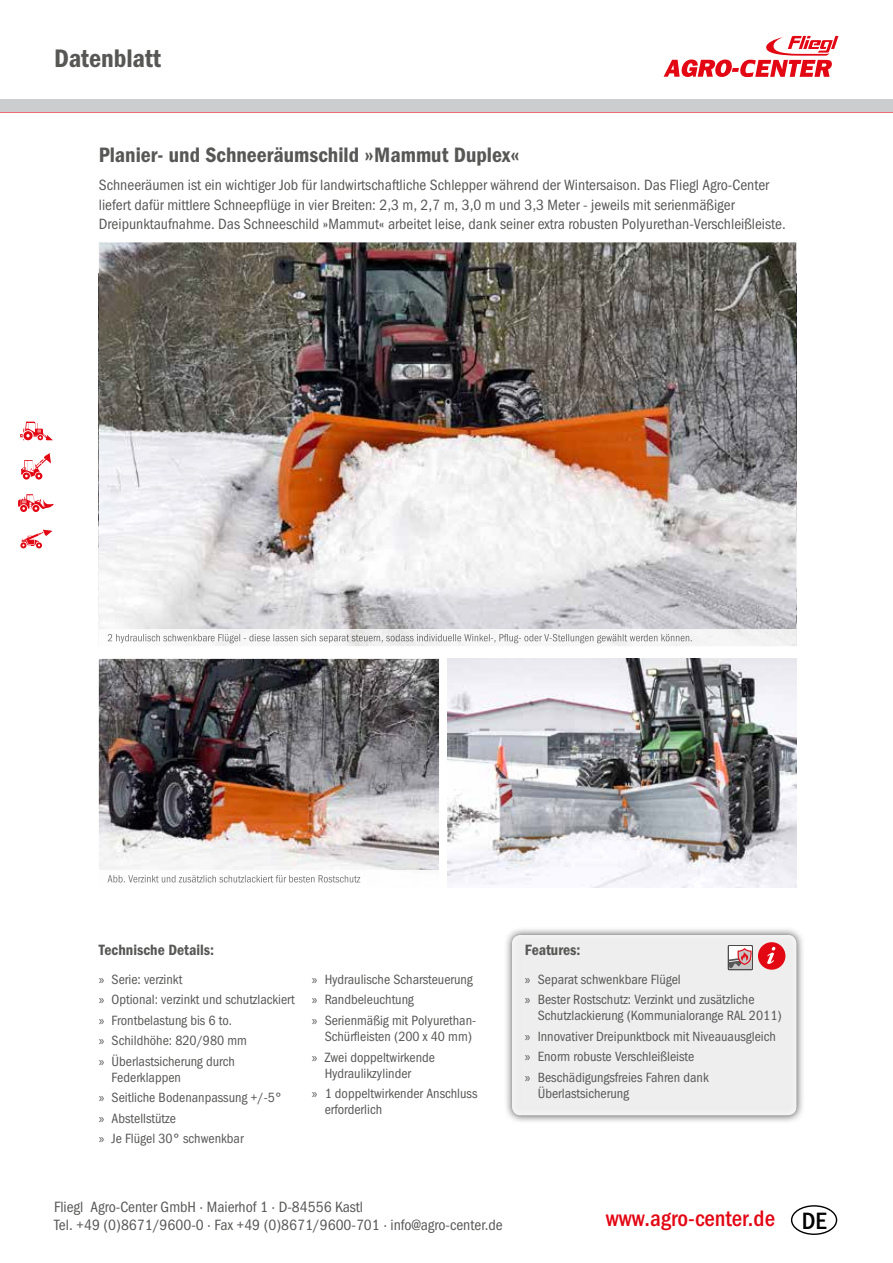
<style>
.page{position:relative;width:893px;height:1263px;background:#fff}
.page>*{position:absolute;margin:0;border:0;box-sizing:border-box;transform-origin:0 0}
.t1{font:25.5px "Franklin Gothic Demi Cond ITC";color:#575756}
.t2{font:23.85px "Franklin Gothic Medi Cond ITC";color:#000}
.t3{font:22.5px "Franklin Gothic Medi Cond ITC";color:#e30613}
.t4{font:21px "Franklin Gothic Demi Cond ITC";color:#575756}
.t5{font:15px/19.5px "Franklin Gothic Book Cond ITC";color:#575756}
.t6{font:15px "Franklin Gothic Demi Cond ITC";color:#575756}
.t7{font:13.5px/20.4px "Franklin Gothic Book Cond ITC";color:#575756}
.s1{font-family:"Myriad Pro"}
</style>
<div class="page">
<div style="left:791px;top:1205px;width:46px;height:30px;border:1px solid #000;border-radius:50%"></div>
<hr style="left:0;top:111px;width:893px;height:2px;background:#e30613">
<div style="left:0;top:99px;width:893px;height:12px;background:#cccdcf"></div>
<svg style="left:664px;top:36px;width:174px;height:41px"></svg>
<img style="left:99px;top:659px;width:340px;height:211px">
<img style="left:448px;top:659px;width:348px;height:228px">
<img style="left:506px;top:929px;width:297px;height:193px">
<div style="left:512px;top:935px;width:284px;height:180px;background:#eee"></div>
<img style="left:107px;top:877px;width:254px;height:6px">
<img style="left:108px;top:875px;width:252px;height:7px">
<img style="left:99px;top:242px;width:697px;height:387px">
<div style="left:758px;top:942px;width:27px;height:28px;background:#e30613;border-radius:50%"></div>
<svg style="left:767px;top:947px;width:8px;height:17px"></svg>
<svg style="left:20px;top:422px;width:33px;height:18px"></svg>
<svg style="left:21px;top:453px;width:30px;height:27px"></svg>
<svg style="left:20px;top:529px;width:32px;height:19px"></svg>
<svg style="left:18px;top:494px;width:36px;height:18px"></svg>
<svg style="left:730px;top:947px;width:21px;height:21px"></svg>
<div style="left:728px;top:945px;width:25px;height:25px;border:1px solid #4a4a49"></div>
<img style="left:108px;top:634px;width:584px;height:9px">
<h1 class="t1" style="left:54px;top:44px;width:109px">Datenblatt</h1>
<h3 class="t4" style="left:99px;top:142px;width:422px">Planier- und Schneeräumschild »Mammut Duplex«</h3>
<p class="t5" style="left:99px;top:175px;width:688px">Schneeräumen ist ein wichtiger Job für landwirtschaftliche Schlepper während der Wintersaison. Das Fliegl Agro-Center liefert dafür mittlere Schneepflüge in vier Breiten: 2,3 m, 2,7 m, 3,0 m und 3,3 Meter - jeweils mit serienmäßiger<br>Dreipunktaufnahme. Das Schneeschild »Mammut« arbeitet leise, dank seiner extra robusten Polyurethan-Verschleißleiste.</p>
<p class="t6" style="left:99px;top:941px;width:117px">Technische Details:</p>
<p class="t7" style="left:99px;top:969px;width:197px"><span class="s1">»</span> Serie: verzinkt<br><span class="s1">»</span> Optional: verzinkt und schutzlackiert <span class="s1">»</span> Frontbelastung bis 6 to.<br><span class="s1">»</span> Schildhöhe: 820/980 mm<br><span class="s1">»</span> Überlastsicherung durch</p>
<p class="t7" style="left:99px;top:1067px;width:185px;text-indent:13px">Federklappen<br><span class="s1">»</span> Seitliche Bodenanpassung +/-5° <span class="s1">»</span> Abstellstütze<br><span class="s1">»</span> Je Flügel 30° schwenkbar</p>
<p class="t7" style="left:312px;top:969px;width:166px"><span class="s1">»</span> Hydraulische Scharsteuerung <span class="s1">»</span> Randbeleuchtung<br><span class="s1">»</span> Serienmäßig mit Polyurethan-</p>
<p class="t7" style="left:312px;top:1026px;width:162px;text-indent:13px">Schürfleisten (200 x 40 mm) <span class="s1">»</span> Zwei doppeltwirkende</p>
<p class="t7" style="left:312px;top:1063px;width:167px;text-indent:13px">Hydraulikzylinder<br><span class="s1">»</span> 1 doppeltwirkender Anschluss</p>
<p class="t7" style="left:325px;top:1100px;width:59px">erforderlich</p>
<p class="t6" style="left:525px;top:941px;width:57px">Features:</p>
<p class="t7" style="left:525px;top:969px;width:231px"><span class="s1">»</span> Separat schwenkbare Flügel<br><span class="s1">»</span> Bester Rostschutz: Verzinkt und zusätzliche</p>
<p class="t7" style="left:525px;top:1005px;width:258px;text-indent:13px">Schutzlackierung (Kommunialorange RAL 2011) <span class="s1">»</span> Innovativer Dreipunktbock mit Niveauausgleich <span class="s1">»</span> Enorm robuste Verschleißleiste<br><span class="s1">»</span> Beschädigungsfreies Fahren dank</p>
<p class="t7" style="left:538px;top:1083px;width:93px">Überlastsicherung</p>
<p class="t5" style="left:54px;top:1198px;width:450px;line-height:18px">Fliegl Agro-Center GmbH · Maierhof 1 · D-84556 Kastl<br>Tel. +49 (0)8671/9600-0 · Fax +49 (0)8671/9600-701 · info@agro-center.de</p>
<h2 class="t2" style="left:802px;top:1206px;width:26px">DE</h2>
<h3 class="t3" style="left:606px;top:1205px;width:171px">www.agro-center.de</h3>
</div>
